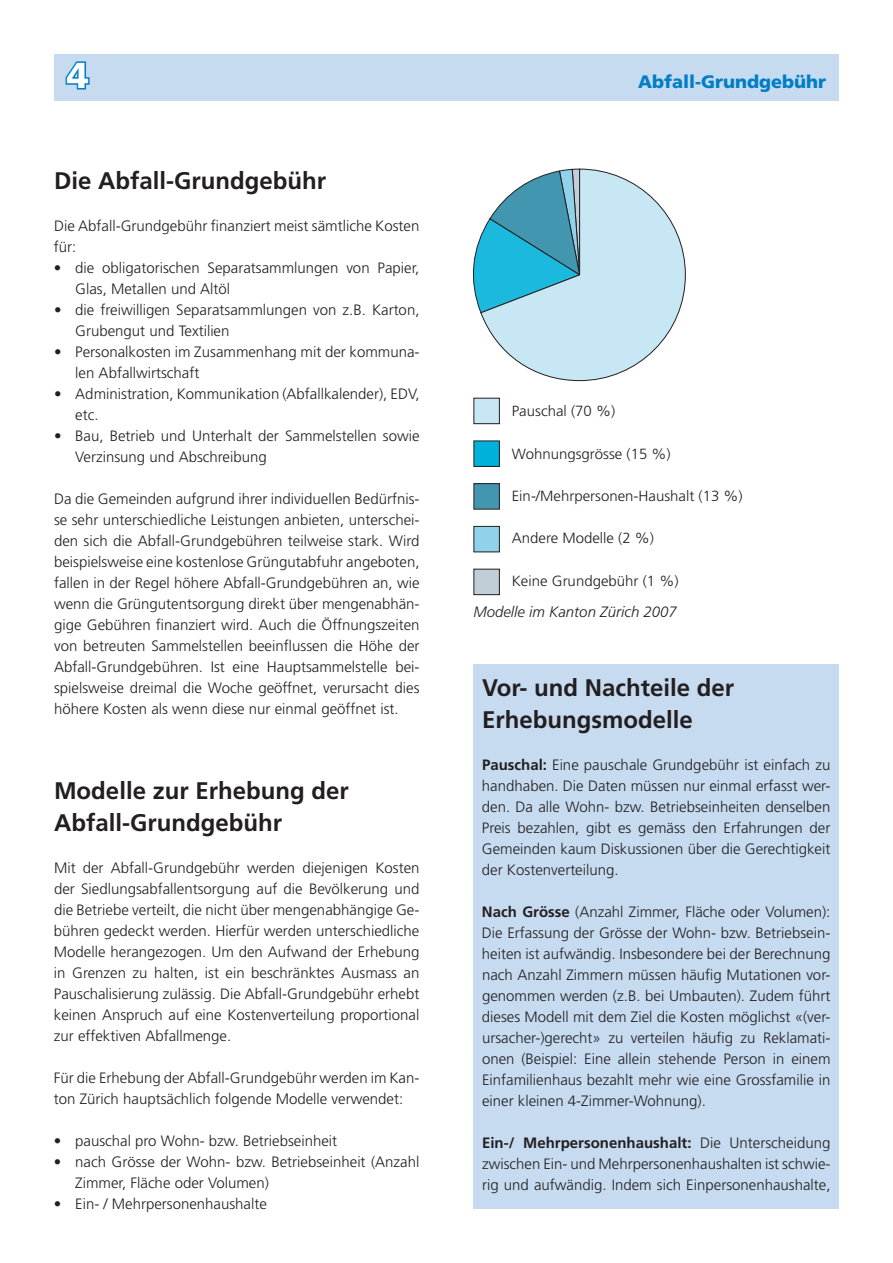
<style>
.page{position:relative;width:893px;height:1263px;background:#fff}
.page>*{position:absolute;margin:0;border:0;box-sizing:border-box;transform-origin:0 0}
.t1{font:900 36px "Frutiger";color:#fff}
.t2{font:700 24px/31.5px "Frutiger";color:#231f20}
.t3{font:900 18px "Frutiger";color:#007ec5}
.t4{font:300 15px/21px "Frutiger";color:#231f20}
.t5{font:italic 300 15px "Frutiger";color:#231f20}
.t6{font:300 14.7px "Frutiger";color:#231f20}
.t7{font:300 9.9px "Frutiger";color:#231f20}
.s1{font-weight:700}
</style>
<div class="page">
<div style="left:473px;top:665px;width:366px;height:544px;background:#c6daf0"></div>
<div style="left:54px;top:54px;width:785px;height:47px;background:#c6daf0"></div>
<svg style="left:65px;top:61px;width:25px;height:29px"></svg>
<svg style="left:472px;top:169px;width:214px;height:212px"></svg>
<div style="left:474px;top:398px;width:25px;height:26px;background:#c7e7f4"></div>
<div style="left:473px;top:398px;width:27px;height:26px;border:1px solid #231f20"></div>
<div style="left:474px;top:441px;width:25px;height:25px;background:#00b1d9"></div>
<div style="left:473px;top:440px;width:27px;height:27px;border:1px solid #231f20"></div>
<div style="left:474px;top:484px;width:25px;height:25px;background:#4296b0"></div>
<div style="left:473px;top:483px;width:27px;height:26px;border:1px solid #231f20"></div>
<div style="left:474px;top:526px;width:25px;height:26px;background:#90d2ea"></div>
<div style="left:473px;top:526px;width:27px;height:26px;border:1px solid #231f20"></div>
<div style="left:474px;top:569px;width:25px;height:26px;background:#c1cdd7"></div>
<div style="left:473px;top:569px;width:27px;height:26px;border:1px solid #231f20"></div>
<h1 class="t1" style="left:67px;top:54px;width:24px">4</h1>
<p class="t3" style="left:638px;top:71px;width:190px">Abfall-Grundgebühr</p>
<h2 class="t2" style="left:54px;top:164px;width:274px">Die Abfall-Grundgebühr</h2>
<p class="t4" style="left:54px;top:215px;width:367px">Die Abfall-Grundgebühr finanziert meist sämtliche Kosten für:</p>
<p class="t4" style="left:75px;top:257px;width:346px;text-indent:-21px">• die obligatorischen Separatsammlungen von Papier,<br>Glas, Metallen und Altöl</p>
<p class="t4" style="left:75px;top:299px;width:346px;text-indent:-21px">• die freiwilligen Separatsammlungen von z.B. Karton,<br>Grubengut und Textilien</p>
<p class="t4" style="left:75px;top:341px;width:346px;text-indent:-21px">• Personalkosten im Zusammenhang mit der kommuna&shy;len Abfallwirtschaft</p>
<p class="t4" style="left:75px;top:383px;width:346px;text-indent:-21px">• Administration, Kommunikation (Abfallkalender), EDV, etc.</p>
<p class="t4" style="left:75px;top:425px;width:346px;text-indent:-21px">• Bau, Betrieb und Unterhalt der Sammelstellen sowie<br>Verzinsung und Abschreibung</p>
<p class="t4" style="left:54px;top:488px;width:367px;text-align:justify">Da die Gemeinden aufgrund ihrer individuellen Bedürfnis&shy;se sehr unterschiedliche Leistungen anbieten, unterschei&shy;den sich die Abfall-Grundgebühren teilweise stark. Wird beispielsweise eine kostenlose Grüngutabfuhr angeboten, fallen in der Regel höhere Abfall-Grundgebühren an, wie wenn die Grüngutentsorgung direkt über mengenabhän&shy;gige Gebühren finanziert wird. Auch die Öffnungszeiten von betreuten Sammelstellen beeinflussen die Höhe der Abfall-Grundgebühren. Ist eine Hauptsammelstelle bei&shy;spielsweise dreimal die Woche geöffnet, verursacht dies höhere Kosten als wenn diese nur einmal geöffnet ist.</p>
<h2 class="t2" style="left:54px;top:775px;width:296px">Modelle zur Erhebung der<br>Abfall-Grundgebühr</h2>
<p class="t4" style="left:54px;top:857px;width:367px;text-align:justify">Mit der Abfall-Grundgebühr werden diejenigen Kosten der Siedlungsabfallentsorgung auf die Bevölkerung und die Betriebe verteilt, die nicht über mengenabhängige Ge&shy;bühren gedeckt werden. Hierfür werden unterschiedliche Modelle herangezogen. Um den Aufwand der Erhebung in Grenzen zu halten, ist ein beschränktes Ausmass an Pauschalisierung zulässig. Die Abfall-Grundgebühr erhebt keinen Anspruch auf eine Kostenverteilung proportional zur effektiven Abfallmenge.</p>
<p class="t4" style="left:54px;top:1067px;width:367px">Für die Erhebung der Abfall-Grundgebühr werden im Kan&shy;ton Zürich hauptsächlich folgende Modelle verwendet:</p>
<p class="t4" style="left:54px;top:1130px;width:285px">• pauschal pro Wohn- bzw. Betriebseinheit</p>
<p class="t4" style="left:75px;top:1151px;width:346px;text-indent:-21px">• nach Grösse der Wohn- bzw. Betriebseinheit (Anzahl<br>Zimmer, Fläche oder Volumen)</p>
<p class="t4" style="left:54px;top:1193px;width:214px">• Ein- / Mehrpersonenhaushalte</p>
<p class="t6" style="left:512px;top:403px;width:105px">Pauschal (70 %)</p>
<p class="t6" style="left:512px;top:445px;width:160px">Wohnungsgrösse (15 %)</p>
<p class="t6" style="left:512px;top:488px;width:232px">Ein-/Mehrpersonen-Haushalt (13 %)</p>
<p class="t6" style="left:512px;top:530px;width:144px">Andere Modelle (2 %)</p>
<p class="t6" style="left:512px;top:572px;width:168px">Keine Grundgebühr (1 %)</p>
<p class="t5" style="left:473px;top:603px;width:205px">Modelle im Kanton Zürich 2007</p>
<p class="t7" style="left:445px;top:609px;width:114px">Keine Grundgebühr (1 %)</p>
<h2 class="t2" style="left:482px;top:672px;width:254px">Vor- und Nachteile der<br>Erhebungsmodelle</h2>
<p class="t4" style="left:482px;top:754px;width:350px;text-align:justify"><span class="s1">Pauschal:</span> Eine pauschale Grundgebühr ist einfach zu handhaben. Die Daten müssen nur einmal erfasst wer&shy;den. Da alle Wohn- bzw. Betriebseinheiten denselben Preis bezahlen, gibt es gemäss den Erfahrungen der Gemeinden kaum Diskussionen über die Gerechtigkeit der Kostenverteilung.</p>
<p class="t4" style="left:482px;top:901px;width:350px;text-align:justify"><span class="s1">Nach Grösse</span> (Anzahl Zimmer, Fläche oder Volumen):<br>Die Erfassung der Grösse der Wohn- bzw. Betriebsein&shy;heiten ist aufwändig. Insbesondere bei der Berechnung nach Anzahl Zimmern müssen häufig Mutationen vor&shy;genommen werden (z.B. bei Umbauten). Zudem führt dieses Modell mit dem Ziel die Kosten möglichst «(ver&shy;ursacher-)gerecht» zu verteilen häufig zu Reklamati&shy;onen (Beispiel: Eine allein stehende Person in einem Einfamilienhaus bezahlt mehr wie eine Grossfamilie in einer kleinen 4-Zimmer-Wohnung).</p>
<p class="t4" style="left:482px;top:1132px;width:350px;text-align:justify"><span class="s1">Ein-/ Mehrpersonenhaushalt:</span> Die Unterscheidung zwischen Ein- und Mehrpersonenhaushalten ist schwie&shy;rig und aufwändig. Indem sich Einpersonenhaushalte,</p>
</div>
